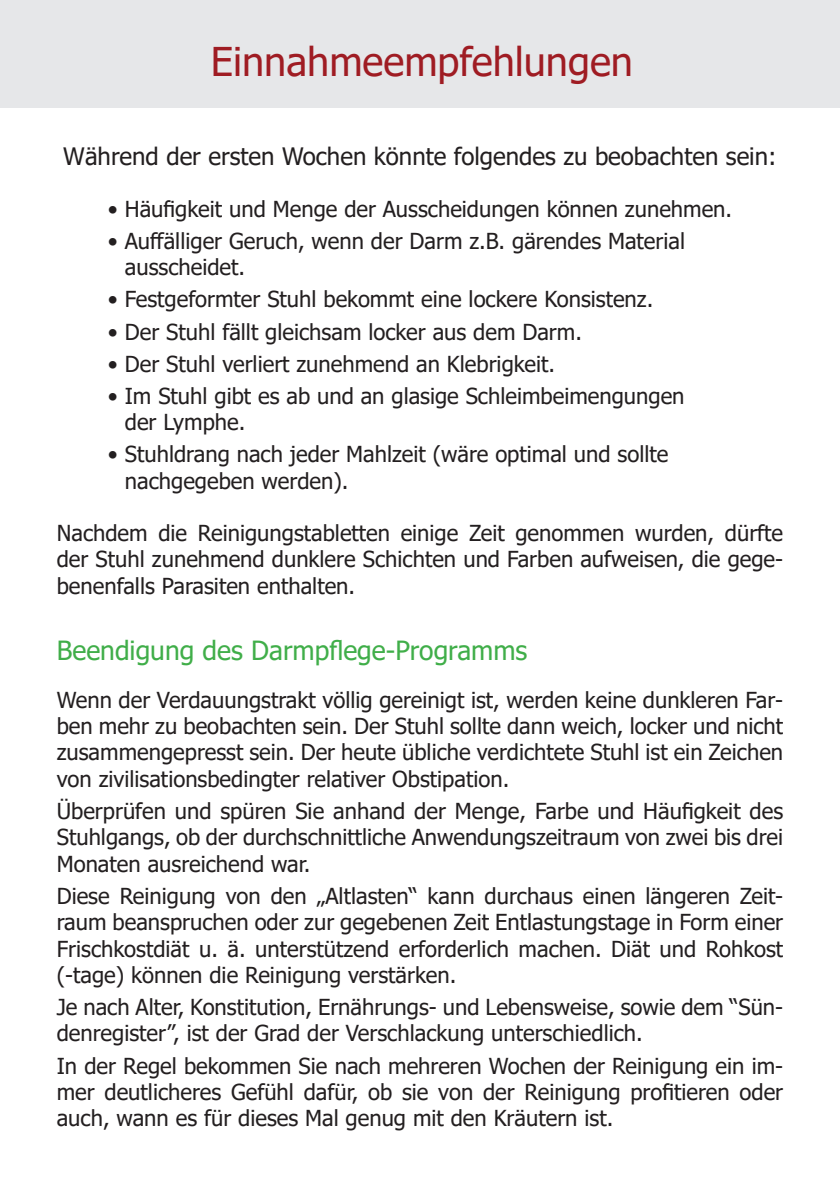
<style>
.page{position:relative;width:840px;height:1191px;background:#fff}
.page>*{position:absolute;margin:0;border:0;box-sizing:border-box;transform-origin:0 0}
.t1{font:39.6px "Tahoma";color:#9f1c23}
.t2{font:26.4px "Tahoma";color:#40ae49}
.t3{font:24px "Tahoma";color:#231f20}
.t4{font:22px/26.4px "Tahoma";color:#231f20;text-align:justify}
</style>
<div class="page">
<div style="left:0;top:0;width:839px;height:108px;background:#e6e7e9"></div>
<h1 class="t1" style="left:211px;top:35px;width:423px">Einnahmeempfehlungen</h1>
<p class="t3" style="left:63px;top:140px;width:714px">Während der ersten Wochen könnte folgendes zu beobachten sein:</p>
<p class="t4" style="left:108px;top:197px;width:625px">• Häufigkeit und Menge der Ausscheidungen können zunehmen.</p>
<p class="t4" style="left:125px;top:229px;width:561px;text-indent:-17px">• Auffälliger Geruch, wenn der Darm z.B. gärendes Material ausscheidet.</p>
<p class="t4" style="left:108px;top:287px;width:546px">• Festgeformter Stuhl bekommt eine lockere Konsistenz.</p>
<p class="t4" style="left:108px;top:319px;width:475px">• Der Stuhl fällt gleichsam locker aus dem Darm.</p>
<p class="t4" style="left:108px;top:352px;width:448px">• Der Stuhl verliert zunehmend an Klebrigkeit.</p>
<p class="t4" style="left:125px;top:384px;width:561px;text-indent:-17px">• Im Stuhl gibt es ab und an glasige Schleimbeimengungen der Lymphe.</p>
<p class="t4" style="left:125px;top:442px;width:544px;text-indent:-17px">• Stuhldrang nach jeder Mahlzeit (wäre optimal und sollte nachgegeben werden).</p>
<p class="t4" style="left:57px;top:521px;width:727px">Nachdem die Reinigungstabletten einige Zeit genommen wurden, dürfte der Stuhl zunehmend dunklere Schichten und Farben aufweisen, die gege&shy;benenfalls Parasiten enthalten.</p>
<p class="t2" style="left:57px;top:633px;width:472px">Beendigung des Darmpflege-Programms</p>
<p class="t4" style="left:57px;top:687px;width:727px">Wenn der Verdauungstrakt völlig gereinigt ist, werden keine dunkleren Far&shy;ben mehr zu beobachten sein. Der Stuhl sollte dann weich, locker und nicht zusammengepresst sein. Der heute übliche verdichtete Stuhl ist ein Zeichen von zivilisationsbedingter relativer Obstipation.</p>
<p class="t4" style="left:57px;top:799px;width:727px">Überprüfen und spüren Sie anhand der Menge, Farbe und Häufigkeit des Stuhlgangs, ob der durchschnittliche Anwendungszeitraum von zwei bis drei Monaten ausreichend war.</p>
<p class="t4" style="left:57px;top:883px;width:727px">Diese Reinigung von den „Altlasten“ kann durchaus einen längeren Zeit&shy;raum beanspruchen oder zur gegebenen Zeit Entlastungstage in Form einer Frischkostdiät u. ä. unterstützend erforderlich machen. Diät und Rohkost (-tage) können die Reinigung verstärken.</p>
<p class="t4" style="left:57px;top:995px;width:727px">Je nach Alter, Konstitution, Ernährungs- und Lebensweise, sowie dem “Sün&shy;denregister”, ist der Grad der Verschlackung unterschiedlich.</p>
<p class="t4" style="left:57px;top:1053px;width:727px">In der Regel bekommen Sie nach mehreren Wochen der Reinigung ein im&shy;mer deutlicheres Gefühl dafür, ob sie von der Reinigung profitieren oder auch, wann es für dieses Mal genug mit den Kräutern ist.</p>
</div>
